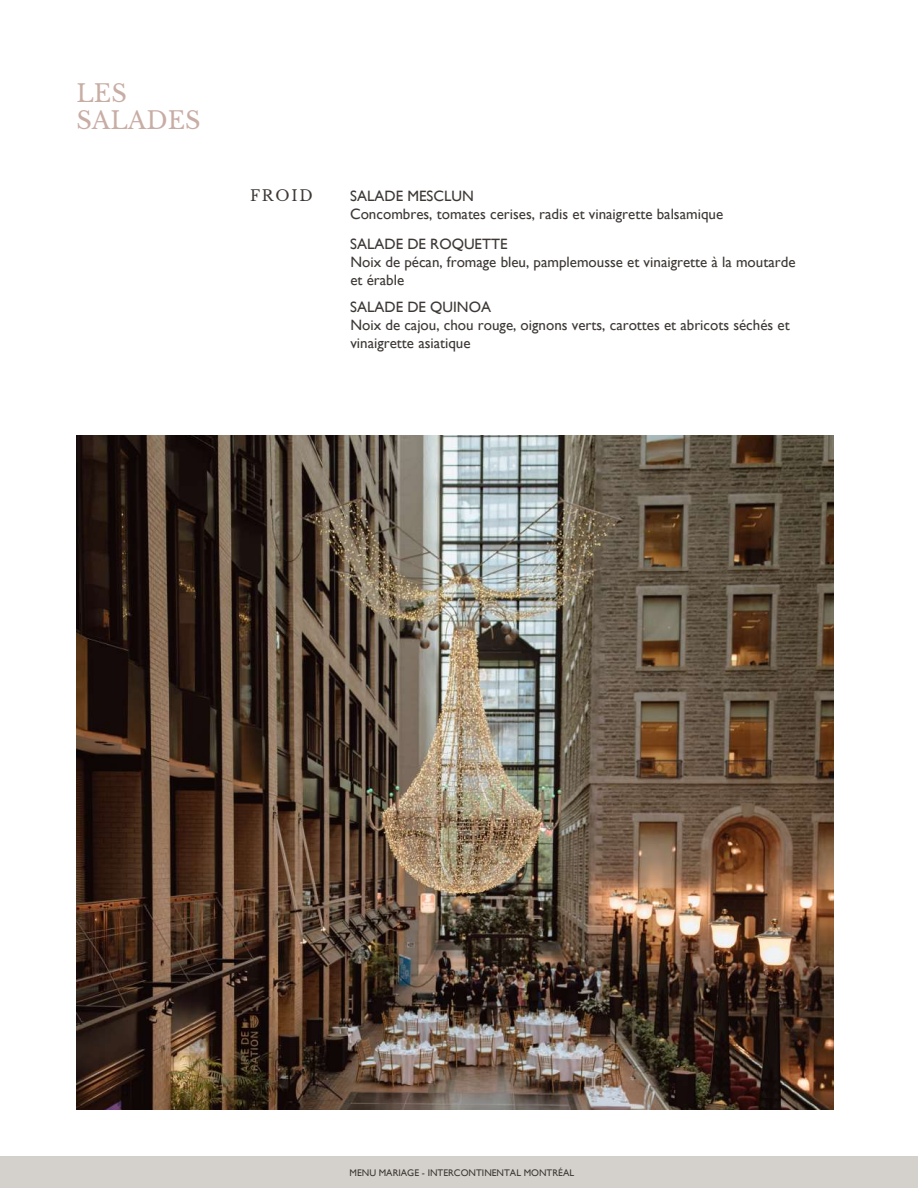
<style>
.page{position:relative;width:918px;height:1188px;background:#fff}
.page>*{position:absolute;margin:0;border:0;box-sizing:border-box;transform-origin:0 0}
.t1{font:24px/27px "Libre Baskerville";color:#c8ada5}
.t2{font:15px/18px "Gill Sans";color:#3d3835}
.t3{font:15px "Libre Baskerville";letter-spacing:.12em;color:#3d3835}
.t4{font:9.6px "Gill Sans";color:#3d3835}
</style>
<div class="page">
<img style="left:76px;top:435px;width:758px;height:675px">
<div style="left:0;top:1157px;width:918px;height:31px;background:#d4d0cc"></div>
<h1 class="t1" style="left:76px;top:80px;width:126px">LES<br>SALADES</h1>
<p class="t3" style="left:250px;top:187px;width:64px">FROID</p>
<p class="t2" style="left:350px;top:187px;width:375px">SALADE MESCLUN<br>Concombres, tomates cerises, radis et vinaigrette balsamique</p>
<p class="t2" style="left:350px;top:235px;width:447px">SALADE DE ROQUETTE<br>Noix de pécan, fromage bleu, pamplemousse et vinaigrette à la moutarde et érable</p>
<p class="t2" style="left:350px;top:298px;width:441px">SALADE DE QUINOA<br>Noix de cajou, chou rouge, oignons verts, carottes et abricots séchés et vinaigrette asiatique</p>
<p class="t4" style="left:350px;top:1167px;width:226px">MENU MARIAGE - INTERCONTINENTAL MONTRÉAL</p>
</div>
